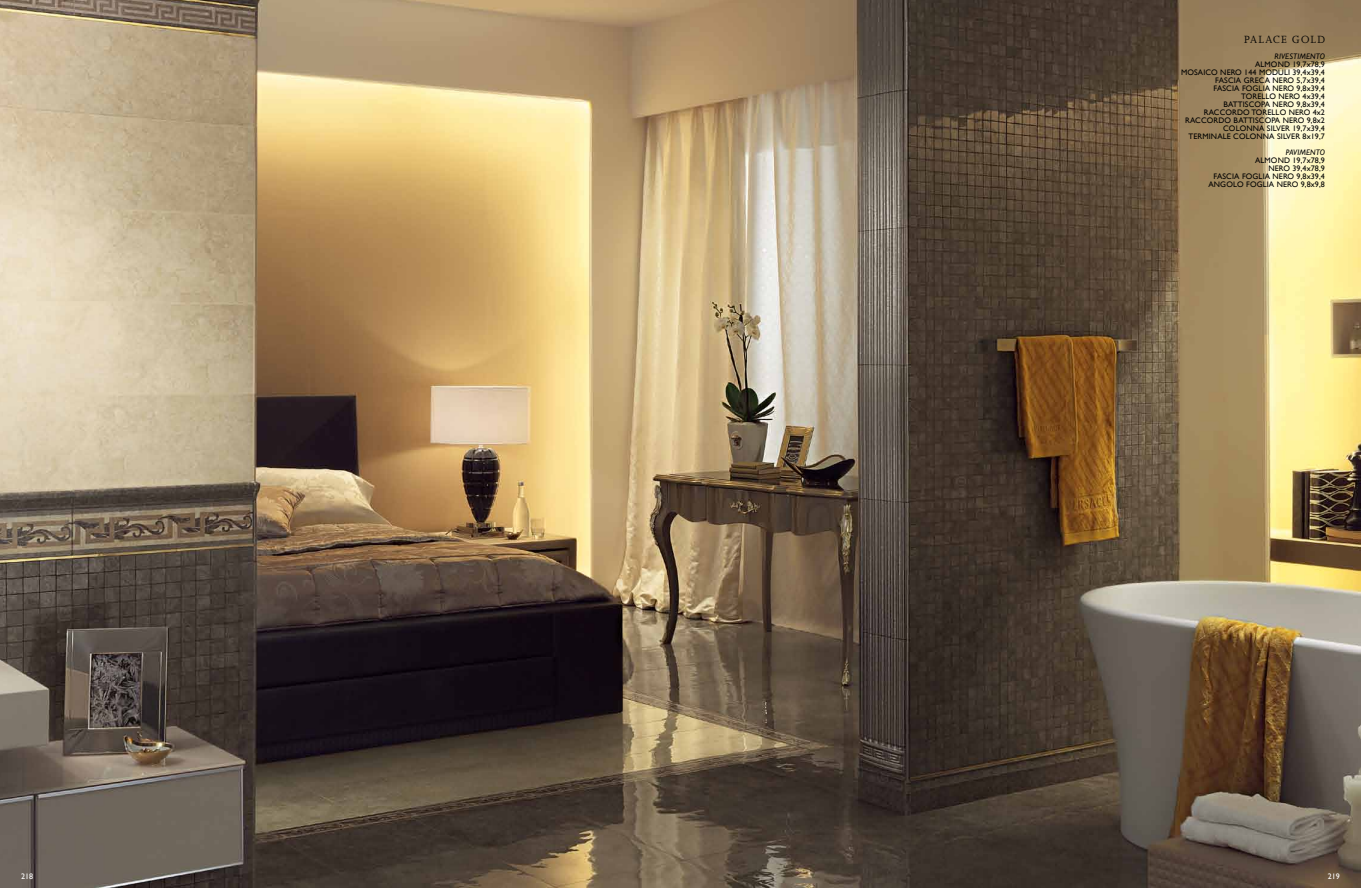
<style>
.page{position:relative;width:1361px;height:888px;background:#fff}
.page>*{position:absolute;margin:0;border:0;box-sizing:border-box;transform-origin:0 0}
.t1{font:12px "Joanna MT Std";letter-spacing:.105em;color:#000}
.t2{font:8px/8px "Gill Sans";letter-spacing:.015em;color:#000;text-align:right}
.t3{font:italic 8px "Gill Sans";letter-spacing:.015em;color:#000}
.t4{font:8px "Gill Sans";color:#fff}
</style>
<div class="page">
<img style="left:0;top:0;width:1361px;height:887px">
<h1 class="t1" style="left:1244px;top:33px;width:82px">PALACE GOLD</h1>
<p class="t3" style="left:1274px;top:52px;width:52px">RIVESTIMENTO</p>
<p class="t2" style="left:1181px;top:60px;width:145px">ALMOND 19,7x78,9<br>MOSAICO NERO 144 MODULI 39,4x39,4<br>FASCIA GRECA NERO 5,7x39,4<br>FASCIA FOGLIA NERO 9,8x39,4<br>TORELLO NERO 4x39,4<br>BATTISCOPA NERO 9,8x39,4<br>RACCORDO TORELLO NERO 4x2<br>RACCORDO BATTISCOPA NERO 9,8x2<br>COLONNA SILVER 19,7x39,4<br>TERMINALE COLONNA SILVER 8x19,7</p>
<p class="t3" style="left:1286px;top:148px;width:41px">PAVIMENTO</p>
<p class="t2" style="left:1208px;top:156px;width:118px">ALMOND 19,7x78,9<br>NERO 39,4x78,9<br>FASCIA FOGLIA NERO 9,8x39,4<br>ANGOLO FOGLIA NERO 9,8x9,8</p>
<p class="t4" style="left:21px;top:871px;width:13px">218</p>
<p class="t4" style="left:1327px;top:871px;width:13px">219</p>
</div>
